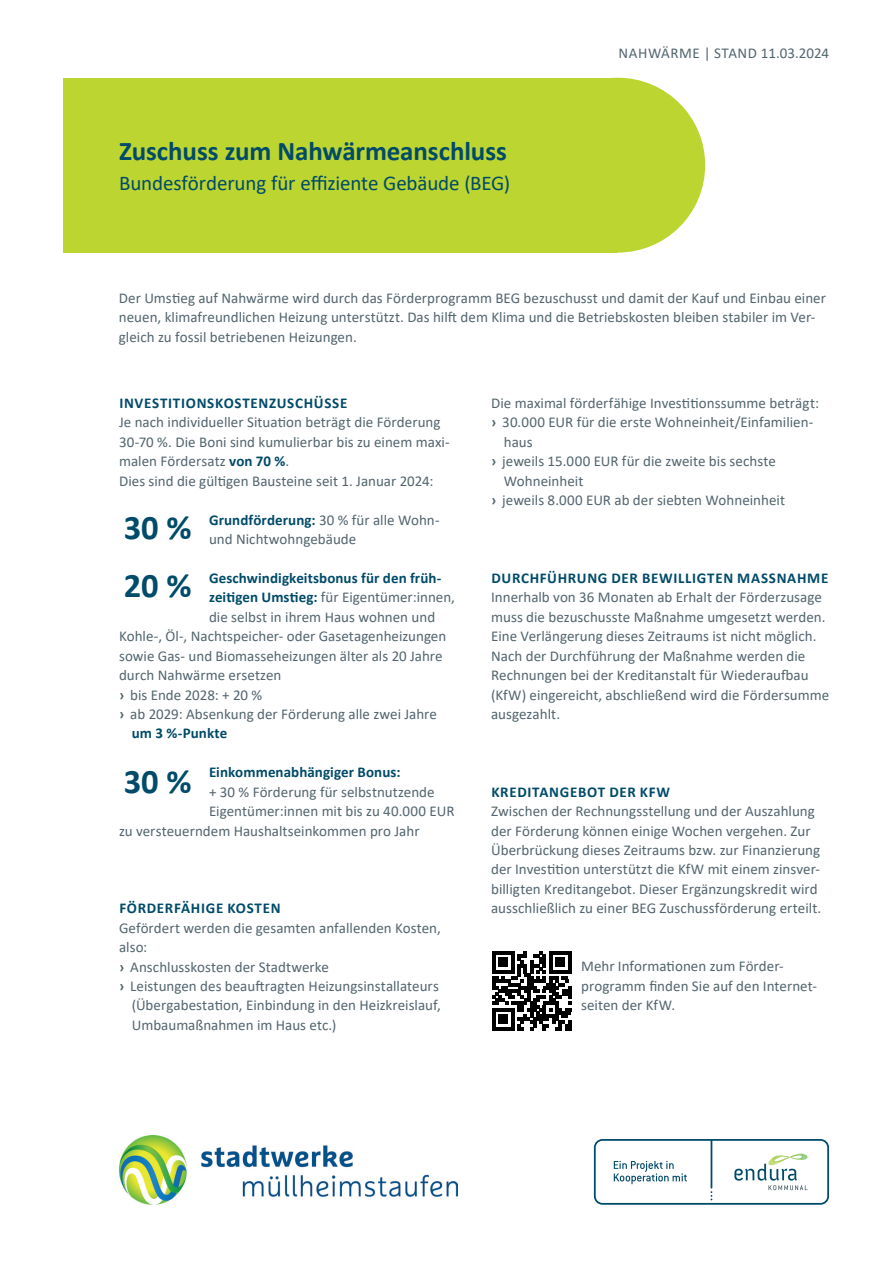
<style>
.page{position:relative;width:893px;height:1263px;background:#fff}
.page>*{position:absolute;margin:0;border:0;box-sizing:border-box;transform-origin:0 0}
.INFO_PRO_copy_10pt_reg{font:700 34.5px "Calibri";color:#004b69}
.t1{font:700 27px "Calibri";letter-spacing:-.005em;color:#004b69}
.t2{font:21px "Calibri";letter-spacing:-.005em;color:#004b69}
.INFO_PRO_copy_10pt_reg-2{font:15px/19.5px "Calibri";color:#53656e}
.INFO_PRO_copy_10pt_reg-3{font:700 15px "Calibri";letter-spacing:.045em;color:#004b69}
.INFO_PRO_copy_10pt_reg-4{font:700 15px "Calibri";letter-spacing:.005em;color:#004b69}
.INFO_PRO_copy_10pt_reg-5{font:15px "Calibri";letter-spacing:.035em;color:#53656e}
.s1{font-weight:700;color:#004b69}
.s2{font-weight:700}
</style>
<div class="page">
<svg style="left:594px;top:1139px;width:235px;height:66px"></svg>
<div style="left:64px;top:78px;width:554px;height:175px;background:#bcd531"></div>
<div style="left:530px;top:78px;width:175px;height:175px;background:#bcd531;border-radius:50%"></div>
<img style="left:119px;top:1135px;width:338px;height:70px">
<svg style="left:492px;top:951px;width:79px;height:79px"></svg>
<hr style="left:492px;top:1027px;width:22px;height:3px;background:#000">
<div style="left:499px;top:1014px;width:9px;height:10px;background:#000"></div>
<h2 class="t1" style="left:119px;top:132px;width:389px">Zuschuss zum Nahwärmeanschluss</h2>
<h3 class="t2" style="left:119px;top:169px;width:393px">Bundesförderung für effiziente Gebäude (BEG)</h3>
<p class="INFO_PRO_copy_10pt_reg-5" style="left:618px;top:43px;width:212px">NAHWÄRME | STAND 11.03.2024</p>
<p class="INFO_PRO_copy_10pt_reg-2" style="left:119px;top:288px;width:709px">Der Umstieg auf Nahwärme wird durch das Förderprogramm BEG bezuschusst und damit der Kauf und Einbau einer neuen, klimafreundlichen Heizung unterstützt. Das hilft dem Klima und die Betriebskosten bleiben stabiler im Ver&shy;gleich zu fossil betriebenen Heizungen.</p>
<p class="INFO_PRO_copy_10pt_reg-3" style="left:119px;top:392px;width:229px">INVESTITIONSKOSTENZUSCHÜSSE</p>
<p class="INFO_PRO_copy_10pt_reg-2" style="left:119px;top:412px;width:332px">Je nach individueller Situation beträgt die Förderung<br>30-70 %. Die Boni sind kumulierbar bis zu einem maxi&shy;malen Fördersatz <span class="s1">von 70 %</span>.</p>
<p class="INFO_PRO_copy_10pt_reg-2" style="left:119px;top:471px;width:316px">Dies sind die gültigen Bausteine seit 1. Januar 2024:</p>
<p class="INFO_PRO_copy_10pt_reg-2" style="left:209px;top:509px;width:232px"><span class="s1">Grundförderung:</span> 30 % für alle Wohn&shy;und Nichtwohngebäude</p>
<p class="INFO_PRO_copy_10pt_reg-4" style="left:209px;top:567px;width:234px">Geschwindigkeitsbonus für den früh-</p>
<p class="INFO_PRO_copy_10pt_reg-2" style="left:209px;top:587px;width:247px"><span class="s1">zeitigen Umstieg:</span> für Eigentümer:innen,</p>
<p class="INFO_PRO_copy_10pt_reg-2" style="left:209px;top:607px;width:228px">die selbst in ihrem Haus wohnen und</p>
<p class="INFO_PRO_copy_10pt_reg-2" style="left:119px;top:626px;width:329px">Kohle-, Öl-, Nachtspeicher- oder Gasetagenheizungen</p>
<p class="INFO_PRO_copy_10pt_reg-2" style="left:119px;top:645px;width:325px">sowie Gas- und Biomasseheizungen älter als 20 Jahre</p>
<p class="INFO_PRO_copy_10pt_reg-2" style="left:119px;top:665px;width:164px">durch Nahwärme ersetzen</p>
<p class="INFO_PRO_copy_10pt_reg-2" style="left:119px;top:684px;width:145px"><span class="s2">›</span> bis Ende 2028: + 20 %</p>
<p class="INFO_PRO_copy_10pt_reg-2" style="left:132px;top:704px;width:307px;text-indent:-13px"><span class="s2">›</span> ab 2029: Absenkung der Förderung alle zwei Jahre <span class="s1">um 3 %-Punkte</span></p>
<p class="INFO_PRO_copy_10pt_reg-4" style="left:209px;top:762px;width:193px">Einkommenabhängiger Bonus:</p>
<p class="INFO_PRO_copy_10pt_reg-2" style="left:209px;top:781px;width:227px">+ 30 % Förderung für selbstnutzende</p>
<p class="INFO_PRO_copy_10pt_reg-2" style="left:209px;top:801px;width:247px">Eigentümer:innen mit bis zu 40.000 EUR</p>
<p class="INFO_PRO_copy_10pt_reg-2" style="left:119px;top:820px;width:302px">zu versteuerndem Haushaltseinkommen pro Jahr</p>
<p class="INFO_PRO_copy_10pt_reg" style="left:124px;top:503px;width:69px">30 %</p>
<p class="INFO_PRO_copy_10pt_reg" style="left:124px;top:561px;width:69px">20 %</p>
<p class="INFO_PRO_copy_10pt_reg" style="left:124px;top:757px;width:69px">30 %</p>
<p class="INFO_PRO_copy_10pt_reg-3" style="left:119px;top:898px;width:163px">FÖRDERFÄHIGE KOSTEN</p>
<p class="INFO_PRO_copy_10pt_reg-2" style="left:119px;top:917px;width:323px">Gefördert werden die gesamten anfallenden Kosten, also:</p>
<p class="INFO_PRO_copy_10pt_reg-2" style="left:119px;top:956px;width:211px"><span class="s2">›</span> Anschlusskosten der Stadtwerke</p>
<p class="INFO_PRO_copy_10pt_reg-2" style="left:132px;top:976px;width:311px;text-indent:-13px"><span class="s2">›</span> Leistungen des beauftragten Heizungsinstallateurs (Übergabestation, Einbindung in den Heizkreislauf,<br>Umbaumaßnahmen im Haus etc.)</p>
<p class="INFO_PRO_copy_10pt_reg-2" style="left:491px;top:393px;width:329px">Die maximal förderfähige Investitionssumme beträgt:</p>
<p class="INFO_PRO_copy_10pt_reg-2" style="left:504px;top:412px;width:311px;text-indent:-13px"><span class="s2">›</span> 30.000 EUR für die erste Wohneinheit/Einfamilien&shy;haus</p>
<p class="INFO_PRO_copy_10pt_reg-2" style="left:504px;top:451px;width:274px;text-indent:-13px"><span class="s2">›</span> jeweils 15.000 EUR für die zweite bis sechste<br>Wohneinheit</p>
<p class="INFO_PRO_copy_10pt_reg-2" style="left:491px;top:490px;width:295px"><span class="s2">›</span> jeweils 8.000 EUR ab der siebten Wohneinheit</p>
<p class="INFO_PRO_copy_10pt_reg-3" style="left:491px;top:567px;width:338px">DURCHFÜHRUNG DER BEWILLIGTEN MASSNAHME</p>
<p class="INFO_PRO_copy_10pt_reg-2" style="left:491px;top:587px;width:336px">Innerhalb von 36 Monaten ab Erhalt der Förderzusage muss die bezuschusste Maßnahme umgesetzt werden.<br>Eine Verlängerung dieses Zeitraums ist nicht möglich.</p>
<p class="INFO_PRO_copy_10pt_reg-2" style="left:491px;top:645px;width:340px">Nach der Durchführung der Maßnahme werden die Rechnungen bei der Kreditanstalt für Wiederaufbau (KfW) eingereicht, abschließend wird die Fördersumme ausgezahlt.</p>
<p class="INFO_PRO_copy_10pt_reg-3" style="left:491px;top:781px;width:180px">KREDITANGEBOT DER KFW</p>
<p class="INFO_PRO_copy_10pt_reg-2" style="left:491px;top:801px;width:332px">Zwischen der Rechnungsstellung und der Auszahlung der Förderung können einige Wochen vergehen. Zur Überbrückung dieses Zeitraums bzw. zur Finanzierung der Investition unterstützt die KfW mit einem zinsver&shy;billigten Kreditangebot. Dieser Ergänzungskredit wird ausschließlich zu einer BEG Zuschussförderung erteilt.</p>
<p class="INFO_PRO_copy_10pt_reg-2" style="left:581px;top:956px;width:237px">Mehr Informationen zum Förder&shy;programm finden Sie auf den Internet&shy;seiten der KfW.</p>
</div>
